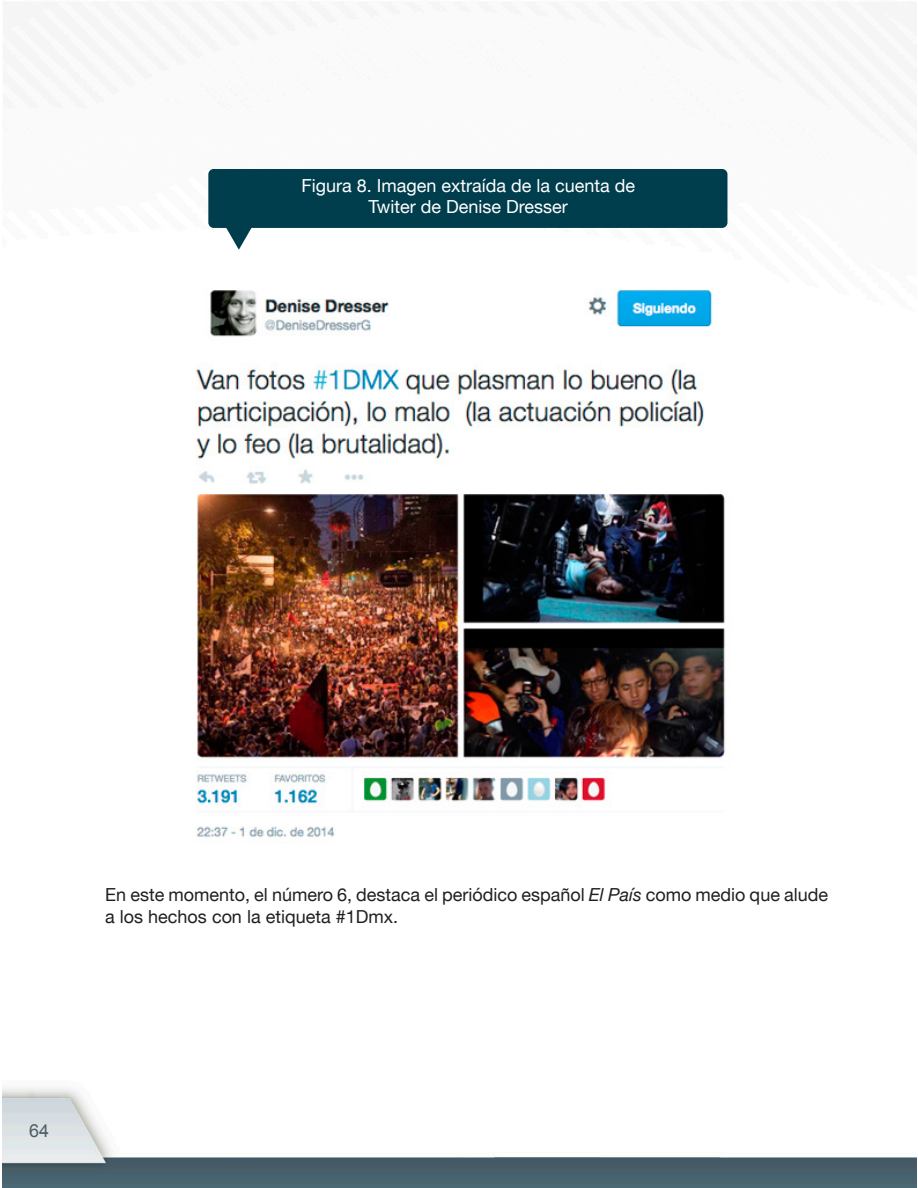
<style>
.page{position:relative;width:918px;height:1188px;background:#fff}
.page>*{position:absolute;margin:0;border:0;box-sizing:border-box;transform-origin:0 0}
.t1{font:18px/21.6px "Helvetica Neue LT";color:#231f20}
.t2{font:18px/21px "Helvetica Neue LT";color:#fff;text-align:center}
.t3{font:18px "Arial";color:#4e5c65}
.s1{font-style:italic}
</style>
<div class="page">
<img style="left:2px;top:2px;width:914px;height:1186px">
<img style="left:186px;top:253px;width:546px;height:591px">
<svg style="left:208px;top:169px;width:519px;height:81px"></svg>
<p class="t2" style="left:301px;top:175px;width:335px">Figura 8. Imagen extraída de la cuenta de<br>Twiter de Denise Dresser</p>
<p class="t1" style="left:105px;top:884px;width:724px">En este momento, el número 6, destaca el periódico español <span class="s1">El País</span> como medio que alude a los hechos con la etiqueta #1Dmx.</p>
<p class="t3" style="left:29px;top:1119px;width:22px">64</p>
</div>
